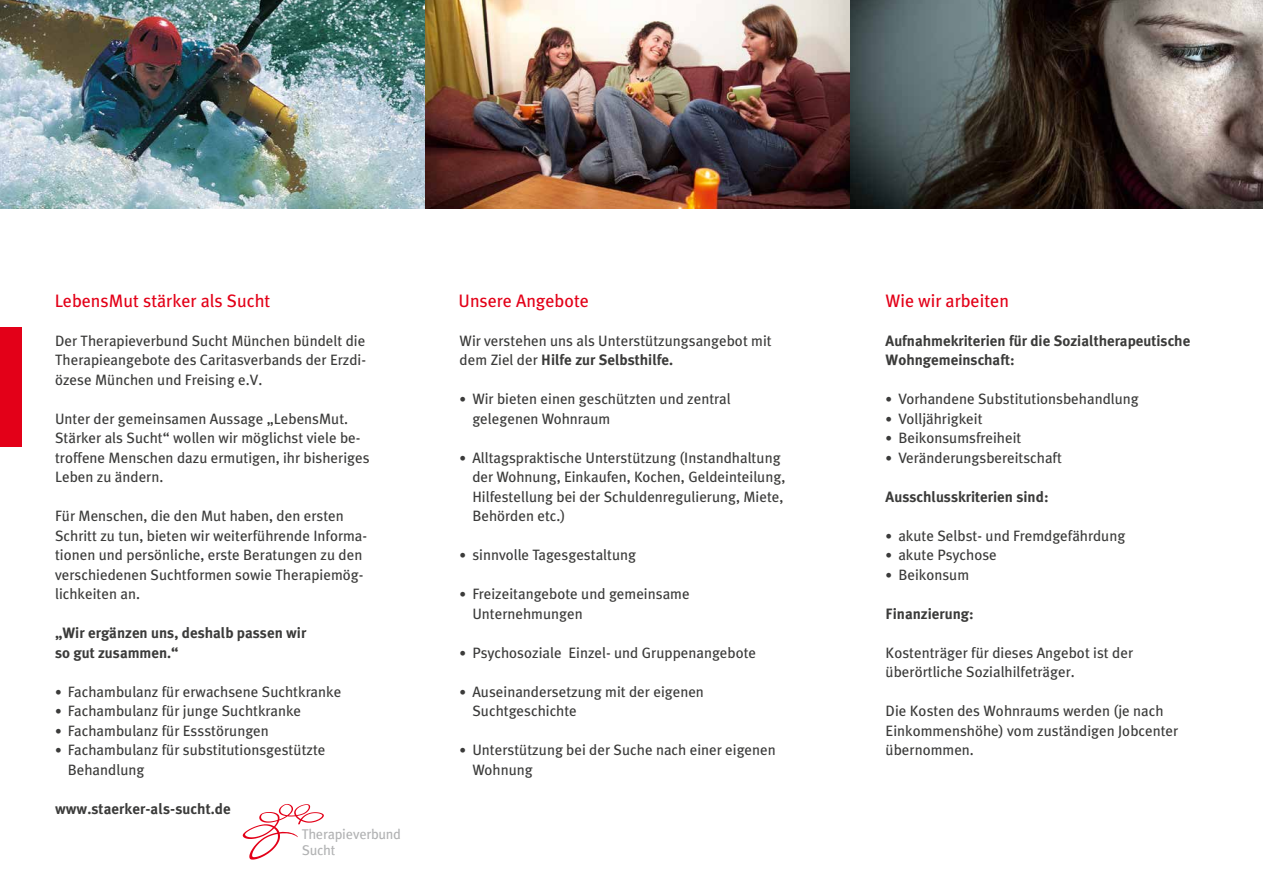
<style>
.page{position:relative;width:1263px;height:893px;background:#fff}
.page>*{position:absolute;margin:0;border:0;box-sizing:border-box;transform-origin:0 0}
.t1{font:18px "Meta Plus";color:#e30018}
.t2{font:15px/19.5px "Meta Plus";color:#3b3b3a}
.t3{font:700 15px/19.5px "Meta Plus";color:#3b3b3a}
.t4{font:14.1px/15.1px "Meta";letter-spacing:-.015em;color:#b1b2b3}
.s1{font-size:13.5px}
.s2{font-weight:700}
</style>
<div class="page">
<img style="left:0;top:0;width:1263px;height:208px">
<div style="left:0;top:327px;width:21px;height:119px;background:#e30018"></div>
<svg style="left:243px;top:804px;width:81px;height:56px"></svg>
<p class="t1" style="left:55px;top:290px;width:217px">LebensMut stärker als Sucht</p>
<p class="t1" style="left:458px;top:290px;width:132px">Unsere Angebote</p>
<p class="t1" style="left:886px;top:290px;width:125px">Wie wir arbeiten</p>
<p class="t2" style="left:55px;top:330px;width:312px;text-align:justify">Der Therapieverbund Sucht München bündelt die Therapieangebote des Caritasverbands der Erzdi&shy;özese München und Freising e.V.</p>
<p class="t2" style="left:55px;top:408px;width:316px">Unter der gemeinsamen Aussage „LebensMut.<br>Stärker als Sucht“ wollen wir möglichst viele be&shy;troffene Menschen dazu ermutigen, ihr bisheriges Leben zu ändern.</p>
<p class="t2" style="left:55px;top:506px;width:314px">Für Menschen, die den Mut haben, den ersten Schritt zu tun, bieten wir weiterführende Informa&shy;tionen und persönliche, erste Beratungen zu den verschiedenen Suchtformen sowie Therapiemög&shy;lichkeiten an.</p>
<p class="t3" style="left:55px;top:623px;width:253px">„Wir ergänzen uns, deshalb passen wir so gut zusammen.“</p>
<p class="t2" style="left:55px;top:681px;width:288px"><span class="s1">•</span> Fachambulanz für erwachsene Suchtkranke</p>
<p class="t2" style="left:55px;top:701px;width:248px"><span class="s1">•</span> Fachambulanz für junge Suchtkranke</p>
<p class="t2" style="left:55px;top:720px;width:215px"><span class="s1">•</span> Fachambulanz für Essstörungen</p>
<p class="t2" style="left:68px;top:740px;width:259px;text-indent:-13px"><span class="s1">•</span> Fachambulanz für substitutionsgestützte<br>Behandlung</p>
<p class="t3" style="left:55px;top:799px;width:177px">www.staerker-als-sucht.de</p>
<p class="t4" style="left:302px;top:827px;width:100px">Therapieverbund<br>Sucht</p>
<p class="t2" style="left:460px;top:330px;width:314px">Wir verstehen uns als Unterstützungsangebot mit dem Ziel der <span class="s2">Hilfe zur Selbsthilfe.</span></p>
<p class="t2" style="left:472px;top:389px;width:260px;text-indent:-13px"><span class="s1">•</span> Wir bieten einen geschützten und zentral gelegenen Wohnraum</p>
<p class="t2" style="left:472px;top:447px;width:314px;text-indent:-13px"><span class="s1">•</span> Alltagspraktische Unterstützung (Instandhaltung der Wohnung, Einkaufen, Kochen, Geldeinteilung, Hilfestellung bei der Schuldenregulierung, Miete, Behörden etc.)</p>
<p class="t2" style="left:460px;top:545px;width:178px"><span class="s1">•</span> sinnvolle Tagesgestaltung</p>
<p class="t2" style="left:472px;top:584px;width:219px;text-indent:-13px"><span class="s1">•</span> Freizeitangebote und gemeinsame<br>Unternehmungen</p>
<p class="t2" style="left:460px;top:642px;width:298px"><span class="s1">•</span> Psychosoziale Einzel- und Gruppenangebote</p>
<p class="t2" style="left:472px;top:681px;width:233px;text-indent:-13px"><span class="s1">•</span> Auseinandersetzung mit der eigenen<br>Suchtgeschichte</p>
<p class="t2" style="left:472px;top:740px;width:305px;text-indent:-13px"><span class="s1">•</span> Unterstützung bei der Suche nach einer eigenen<br>Wohnung</p>
<p class="t3" style="left:886px;top:331px;width:306px">Aufnahmekriterien für die Sozialtherapeutische<br>Wohngemeinschaft:</p>
<p class="t2" style="left:886px;top:389px;width:255px"><span class="s1">•</span> Vorhandene Substitutionsbehandlung</p>
<p class="t2" style="left:886px;top:408px;width:98px"><span class="s1">•</span> Volljährigkeit</p>
<p class="t2" style="left:886px;top:428px;width:137px"><span class="s1">•</span> Beikonsumsfreiheit</p>
<p class="t2" style="left:886px;top:447px;width:178px"><span class="s1">•</span> Veränderungsbereitschaft</p>
<p class="t3" style="left:886px;top:487px;width:164px">Ausschlusskriterien sind:</p>
<p class="t2" style="left:886px;top:525px;width:241px"><span class="s1">•</span> akute Selbst- und Fremdgefährdung</p>
<p class="t2" style="left:886px;top:545px;width:113px"><span class="s1">•</span> akute Psychose</p>
<p class="t2" style="left:886px;top:564px;width:85px"><span class="s1">•</span> Beikonsum</p>
<p class="t3" style="left:886px;top:604px;width:90px">Finanzierung:</p>
<p class="t2" style="left:886px;top:642px;width:249px">Kostenträger für dieses Angebot ist der überörtliche Sozialhilfeträger.</p>
<p class="t2" style="left:886px;top:701px;width:294px">Die Kosten des Wohnraums werden (je nach<br>Einkommenshöhe) vom zuständigen Jobcenter übernommen.</p>
</div>
